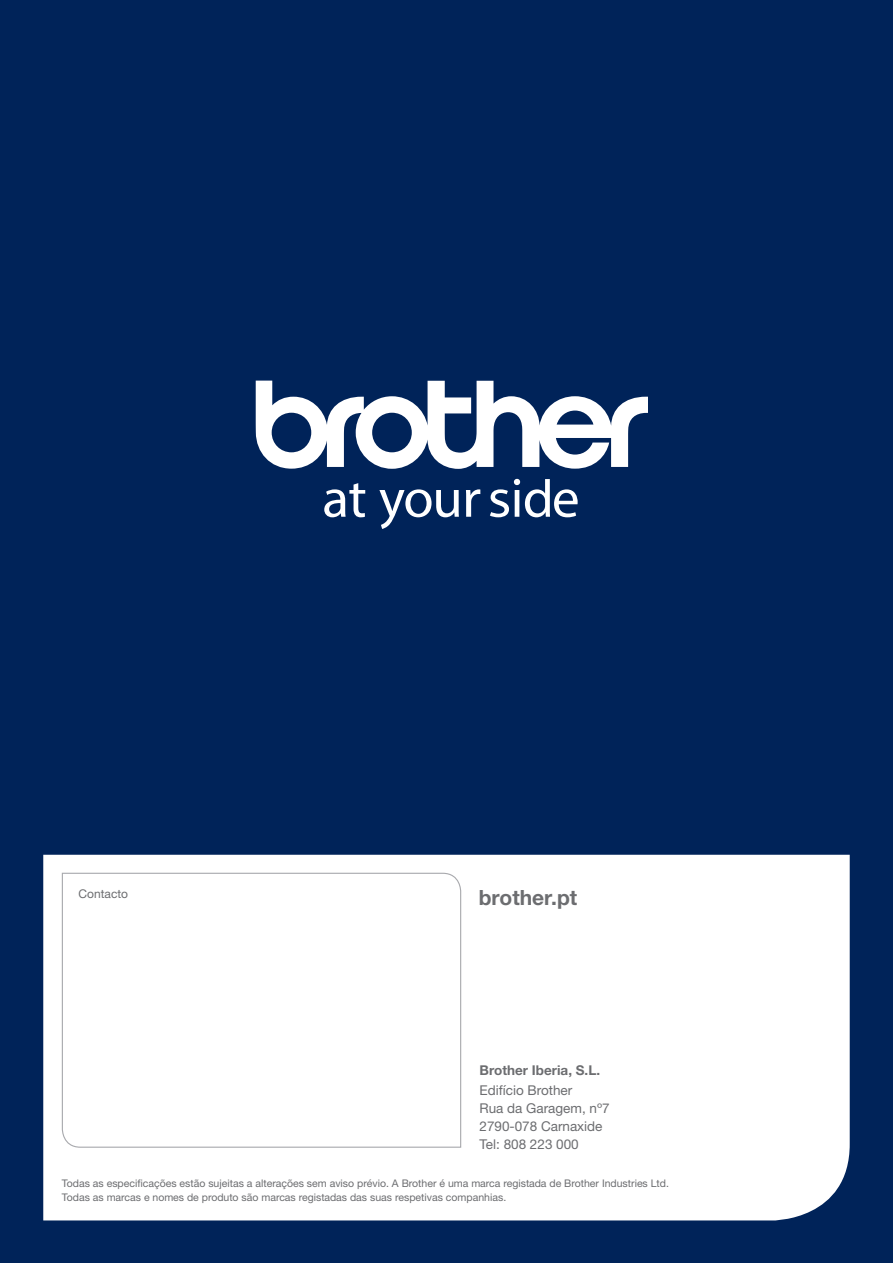
<style>
.page{position:relative;width:893px;height:1263px;background:#002359}
.page>*{position:absolute;margin:0;border:0;box-sizing:border-box;transform-origin:0 0}
.t1{font:700 21px "Helvetica Neue LTW1 G";color:#6c6d70}
.t2{font:13.5px/18px "Helvetica Neue LTW1 G";color:#6c6d70}
.t3{font:700 13.5px "Helvetica Neue LTW1 G";color:#6c6d70}
.t4{font:12px "Helvetica Neue LTW1 G";color:#6c6d70}
.t5{font:10.5px/13.5px "Helvetica Neue LTW1 G";color:#6c6d70}
</style>
<div class="page">
<div style="left:43px;top:855px;width:807px;height:365px;background:#fff"></div>
<svg style="left:256px;top:381px;width:392px;height:88px"></svg>
<svg style="left:324px;top:483px;width:41px;height:34px"></svg>
<svg style="left:379px;top:489px;width:80px;height:40px"></svg>
<svg style="left:466px;top:489px;width:14px;height:28px"></svg>
<svg style="left:490px;top:479px;width:88px;height:38px"></svg>
<div style="left:477px;top:888px;width:334px;height:23px;background:#fff"></div>
<div style="left:61px;top:872px;width:401px;height:276px;background:#fff"></div>
<p class="t4" style="left:79px;top:886px;width:51px">Contacto</p>
<h1 class="t1" style="left:479px;top:884px;width:100px">brother.pt</h1>
<p class="t3" style="left:479px;top:1061px;width:122px">Brother Iberia, S.L.</p>
<p class="t2" style="left:479px;top:1081px;width:132px">Edifício Brother<br>Rua da Garagem, nº7<br>2790-078 Carnaxide<br>Tel: 808 223 000</p>
<p class="t5" style="left:62px;top:1177px;width:609px">Todas as especificações estão sujeitas a alterações sem aviso prévio. A Brother é uma marca registada de Brother Industries Ltd.<br>Todas as marcas e nomes de produto são marcas registadas das suas respetivas companhias.</p>
</div>
